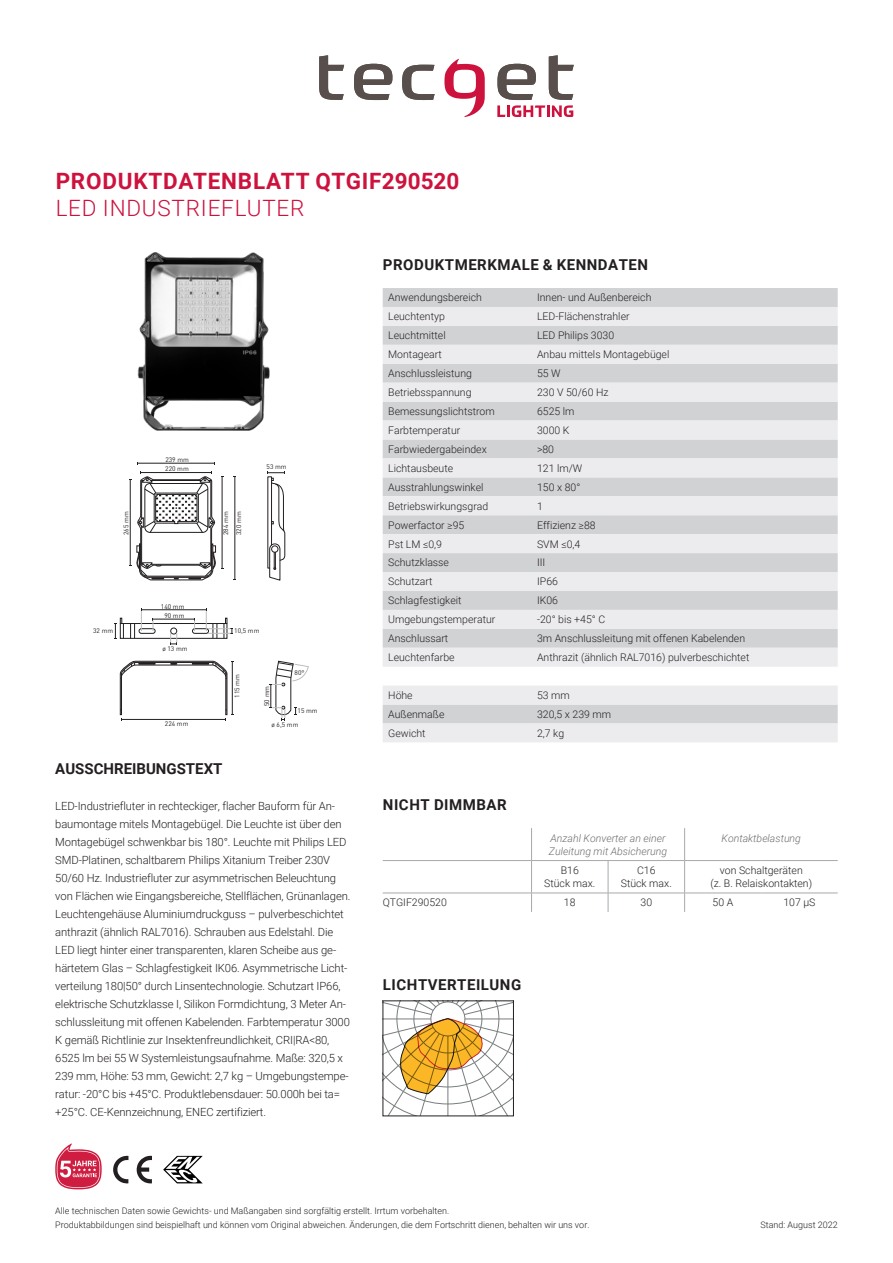
<style>
.page{position:relative;width:893px;height:1263px;background:#fff}
.page>*{position:absolute;margin:0;border:0;box-sizing:border-box;transform-origin:0 0}
.t1{font:700 22.5px "Roboto";letter-spacing:.035em;color:#cd123d}
.t2{font:300 22.5px "Roboto";letter-spacing:.035em;color:#cd123d}
.t3{font:700 15px "Roboto";letter-spacing:.035em;color:#231f20}
.t4{font:700 15px "Roboto";color:#231f20}
.t5{font:300 11.25px/18px "Roboto";letter-spacing:-.01em;color:#231f20}
.t6{font:300 10.5px "Roboto";color:#231f20}
.t7{font:italic 300 10.5px "Roboto";color:#6c6d70}
.t8{font:300 9px "Roboto";color:#231f20}
.t9{font:6.6px/13px "DIN Offc";color:#231f20}
</style>
<div class="page">
<div style="left:383px;top:288px;width:455px;height:19px;background:#d1d2d4"></div>
<svg style="left:383px;top:307px;width:455px;height:435px;background:#e1e1e3"></svg>
<hr style="left:531px;top:828px;width:1px;height:32px;background:#a8a9ad">
<hr style="left:684px;top:828px;width:1px;height:32px;background:#a8a9ad">
<hr style="left:383px;top:860px;width:148px;height:1px;background:#a8a9ad">
<hr style="left:531px;top:860px;width:77px;height:1px;background:#a8a9ad">
<hr style="left:531px;top:861px;width:1px;height:32px;background:#a8a9ad">
<hr style="left:608px;top:860px;width:77px;height:1px;background:#a8a9ad">
<hr style="left:608px;top:861px;width:1px;height:32px;background:#a8a9ad">
<hr style="left:685px;top:860px;width:76px;height:1px;background:#a8a9ad">
<hr style="left:684px;top:861px;width:1px;height:32px;background:#a8a9ad">
<hr style="left:761px;top:860px;width:77px;height:1px;background:#a8a9ad">
<hr style="left:383px;top:893px;width:148px;height:1px;background:#a8a9ad">
<hr style="left:531px;top:893px;width:77px;height:1px;background:#a8a9ad">
<svg style="left:531px;top:893px;width:1px;height:19px"></svg>
<hr style="left:608px;top:893px;width:77px;height:1px;background:#a8a9ad">
<svg style="left:608px;top:893px;width:1px;height:19px"></svg>
<hr style="left:685px;top:893px;width:76px;height:1px;background:#a8a9ad">
<svg style="left:684px;top:893px;width:1px;height:19px"></svg>
<hr style="left:761px;top:893px;width:77px;height:1px;background:#a8a9ad">
<svg style="left:319px;top:55px;width:25px;height:45px"></svg>
<svg style="left:354px;top:64px;width:38px;height:36px"></svg>
<svg style="left:402px;top:65px;width:33px;height:35px"></svg>
<svg style="left:444px;top:59px;width:41px;height:58px"></svg>
<svg style="left:497px;top:55px;width:77px;height:62px"></svg>
<svg style="left:55px;top:1143px;width:47px;height:46px"></svg>
<svg style="left:113px;top:1156px;width:15px;height:27px"></svg>
<svg style="left:137px;top:1156px;width:15px;height:27px"></svg>
<img style="left:137px;top:252px;width:133px;height:179px">
<hr style="left:138px;top:463px;width:77px;height:1px;background:#231f20">
<hr style="left:235px;top:477px;width:1px;height:103px;background:#231f20">
<svg style="left:129px;top:471px;width:94px;height:109px"></svg>
<svg style="left:267px;top:471px;width:19px;height:110px"></svg>
<svg style="left:385px;top:1003px;width:127px;height:111px"></svg>
<svg style="left:163px;top:1156px;width:40px;height:27px"></svg>
<hr style="left:141px;top:609px;width:65px;height:1px;background:#231f20">
<hr style="left:153px;top:619px;width:42px;height:1px;background:#231f20">
<svg style="left:120px;top:661px;width:114px;height:60px"></svg>
<div style="left:120px;top:623px;width:107px;height:15px;border:1px solid #231f20"></div>
<svg style="left:130px;top:623px;width:5px;height:15px"></svg>
<div style="left:139px;top:628px;width:16px;height:5px;border:1px solid #231f20;border-radius:2px"></div>
<div style="left:192px;top:628px;width:17px;height:5px;border:1px solid #231f20;border-radius:2px"></div>
<div style="left:170px;top:628px;width:7px;height:6px;border:1px solid #231f20;border-radius:50%"></div>
<svg style="left:114px;top:618px;width:10px;height:21px"></svg>
<svg style="left:170px;top:633px;width:8px;height:12px"></svg>
<svg style="left:141px;top:608px;width:1px;height:23px"></svg>
<svg style="left:194px;top:618px;width:1px;height:13px"></svg>
<svg style="left:153px;top:618px;width:1px;height:13px"></svg>
<svg style="left:206px;top:608px;width:27px;height:30px"></svg>
<svg style="left:269px;top:661px;width:40px;height:60px"></svg>
<p class="t1" style="left:56px;top:165px;width:405px">PRODUKTDATENBLATT QTGIF290520</p>
<p class="t2" style="left:56px;top:192px;width:250px">LED INDUSTRIEFLUTER</p>
<p class="t9" style="left:119px;top:535px;width:25px;rotate:-90deg">265 mm</p>
<p class="t9" style="left:93px;top:624px;width:22px">32 mm</p>
<p class="t9" style="left:165px;top:453px;width:25px">239 mm</p>
<p class="t9" style="left:165px;top:462px;width:25px">220 mm</p>
<p class="t9" style="left:161px;top:600px;width:25px">140 mm</p>
<p class="t9" style="left:164px;top:609px;width:22px">90 mm</p>
<p class="t9" style="left:162px;top:642px;width:27px">ø 13 mm</p>
<p class="t9" style="left:165px;top:717px;width:25px">224 mm</p>
<p class="t9" style="left:219px;top:535px;width:25px;rotate:-90deg">284 mm<br>320 mm</p>
<p class="t9" style="left:267px;top:460px;width:22px">53 mm</p>
<p class="t9" style="left:234px;top:624px;width:27px">10,5 mm</p>
<p class="t9" style="left:230px;top:698px;width:25px;rotate:-90deg">115 mm</p>
<p class="t9" style="left:260px;top:706px;width:22px;rotate:-90deg">50 mm</p>
<p class="t9" style="left:295px;top:666px;width:11px">80°</p>
<p class="t9" style="left:298px;top:704px;width:22px">15 mm</p>
<p class="t9" style="left:271px;top:718px;width:29px">ø 6,5 mm</p>
<p class="t4" style="left:55px;top:758px;width:169px">AUSSCHREIBUNGSTEXT</p>
<p class="t5" style="left:55px;top:797px;width:297px">LED-Industriefluter in rechteckiger, flacher Bauform für An&shy;baumontage mitels Montagebügel. Die Leuchte ist über den Montagebügel schwenkbar bis 180°. Leuchte mit Philips LED SMD-Platinen, schaltbarem Philips Xitanium Treiber 230V 50/60 Hz. Industriefluter zur asymmetrischen Beleuchtung von Flächen wie Eingangsbereiche, Stellflächen, Grünanlagen.<br>Leuchtengehäuse Aluminiumdruckguss – pulverbeschichtet anthrazit (ähnlich RAL7016). Schrauben aus Edelstahl. Die LED liegt hinter einer transparenten, klaren Scheibe aus ge&shy;härtetem Glas – Schlagfestigkeit IK06. Asymmetrische Licht&shy;verteilung 180|50° durch Linsentechnologie. Schutzart IP66, elektrische Schutzklasse I, Silikon Formdichtung, 3 Meter An&shy;schlussleitung mit offenen Kabelenden. Farbtemperatur 3000<br>K gemäß Richtlinie zur Insektenfreundlichkeit, CRI|RA&lt;80, 6525 lm bei 55 W Systemleistungsaufnahme. Maße: 320,5 x 239 mm, Höhe: 53 mm, Gewicht: 2,7 kg – Umgebungstempe&shy;ratur: -20°C bis +45°C. Produktlebensdauer: 50.000h bei ta= +25°C. CE-Kennzeichnung, ENEC zertifiziert.</p>
<p class="t3" style="left:383px;top:254px;width:267px">PRODUKTMERKMALE &amp; KENNDATEN</p>
<p class="t6" style="left:388px;top:290px;width:95px">Anwendungsbereich</p>
<p class="t6" style="left:537px;top:290px;width:116px">Innen- und Außenbereich</p>
<p class="t6" style="left:388px;top:309px;width:58px">Leuchtentyp</p>
<p class="t6" style="left:537px;top:309px;width:94px">LED-Flächenstrahler</p>
<p class="t6" style="left:388px;top:328px;width:59px">Leuchtmittel</p>
<p class="t6" style="left:537px;top:328px;width:79px">LED Philips 3030</p>
<p class="t6" style="left:388px;top:347px;width:55px">Montageart</p>
<p class="t6" style="left:537px;top:347px;width:134px">Anbau mittels Montagebügel</p>
<p class="t6" style="left:388px;top:366px;width:85px">Anschlussleistung</p>
<p class="t6" style="left:537px;top:366px;width:25px">55 W</p>
<p class="t6" style="left:388px;top:385px;width:85px">Betriebsspannung</p>
<p class="t6" style="left:537px;top:385px;width:73px">230 V 50/60 Hz</p>
<p class="t6" style="left:388px;top:404px;width:108px">Bemessungslichtstrom</p>
<p class="t6" style="left:537px;top:404px;width:39px">6525 lm</p>
<p class="t6" style="left:388px;top:423px;width:74px">Farbtemperatur</p>
<p class="t6" style="left:537px;top:423px;width:34px">3000 K</p>
<p class="t6" style="left:388px;top:442px;width:100px">Farbwiedergabeindex</p>
<p class="t6" style="left:537px;top:442px;width:19px">&gt;80</p>
<p class="t6" style="left:388px;top:461px;width:66px">Lichtausbeute</p>
<p class="t6" style="left:537px;top:461px;width:47px">121 lm/W</p>
<p class="t6" style="left:388px;top:480px;width:97px">Ausstrahlungswinkel</p>
<p class="t6" style="left:537px;top:480px;width:45px">150 x 80°</p>
<p class="t6" style="left:388px;top:499px;width:102px">Betriebswirkungsgrad</p>
<p class="t6" style="left:537px;top:499px;width:7px">1</p>
<p class="t6" style="left:388px;top:517px;width:78px">Powerfactor ≥95</p>
<p class="t6" style="left:537px;top:517px;width:60px">Effizienz ≥88</p>
<p class="t6" style="left:388px;top:536px;width:55px">Pst LM ≤0,9</p>
<p class="t6" style="left:537px;top:536px;width:45px">SVM ≤0,4</p>
<p class="t6" style="left:388px;top:555px;width:62px">Schutzklasse</p>
<p class="t6" style="left:537px;top:555px;width:10px">III</p>
<p class="t6" style="left:388px;top:574px;width:46px">Schutzart</p>
<p class="t6" style="left:537px;top:574px;width:22px">IP66</p>
<p class="t6" style="left:388px;top:593px;width:75px">Schlagfestigkeit</p>
<p class="t6" style="left:537px;top:593px;width:23px">IK06</p>
<p class="t6" style="left:388px;top:612px;width:109px">Umgebungstemperatur</p>
<p class="t6" style="left:537px;top:612px;width:70px">-20° bis +45° C</p>
<p class="t6" style="left:388px;top:631px;width:62px">Anschlussart</p>
<p class="t6" style="left:537px;top:631px;width:210px">3m Anschlussleitung mit offenen Kabelenden</p>
<p class="t6" style="left:388px;top:650px;width:68px">Leuchtenfarbe</p>
<p class="t6" style="left:537px;top:650px;width:214px">Anthrazit (ähnlich RAL7016) pulverbeschichtet</p>
<p class="t6" style="left:388px;top:688px;width:26px">Höhe</p>
<p class="t6" style="left:537px;top:688px;width:34px">53 mm</p>
<p class="t6" style="left:388px;top:707px;width:58px">Außenmaße</p>
<p class="t6" style="left:537px;top:707px;width:76px">320,5 x 239 mm</p>
<p class="t6" style="left:388px;top:726px;width:39px">Gewicht</p>
<p class="t6" style="left:537px;top:726px;width:29px">2,7 kg</p>
<p class="t3" style="left:383px;top:794px;width:125px">NICHT DIMMBAR</p>
<p class="t7" style="left:550px;top:830px;width:117px">Anzahl Konverter an einer</p>
<p class="t7" style="left:549px;top:844px;width:120px">Zuleitung mit Absicherung</p>
<p class="t6" style="left:561px;top:863px;width:20px">B16</p>
<p class="t6" style="left:544px;top:876px;width:52px">Stück max.</p>
<p class="t6" style="left:637px;top:863px;width:20px">C16</p>
<p class="t6" style="left:621px;top:876px;width:52px">Stück max.</p>
<p class="t7" style="left:722px;top:830px;width:81px">Kontaktbelastung</p>
<p class="t6" style="left:720px;top:863px;width:84px">von Schaltgeräten</p>
<p class="t6" style="left:710px;top:876px;width:103px">(z. B. Relaiskontakten)</p>
<p class="t6" style="left:383px;top:895px;width:66px">QTGIF290520</p>
<p class="t6" style="left:564px;top:895px;width:13px">18</p>
<p class="t6" style="left:640px;top:895px;width:13px">30</p>
<p class="t6" style="left:713px;top:895px;width:22px">50 A</p>
<p class="t6" style="left:783px;top:895px;width:34px">107 μS</p>
<p class="t3" style="left:383px;top:974px;width:140px">LICHTVERTEILUNG</p>
<p class="t8" style="left:55px;top:1205px;width:395px">Alle technischen Daten sowie Gewichts- und Maßangaben sind sorgfältig erstellt. Irrtum vorbehalten.</p>
<p class="t8" style="left:55px;top:1218px;width:536px">Produktabbildungen sind beispielhaft und können vom Original abweichen. Änderungen, die dem Fortschritt dienen, behalten wir uns vor.</p>
<p class="t8" style="left:760px;top:1218px;width:79px">Stand: August 2022</p>
</div>
